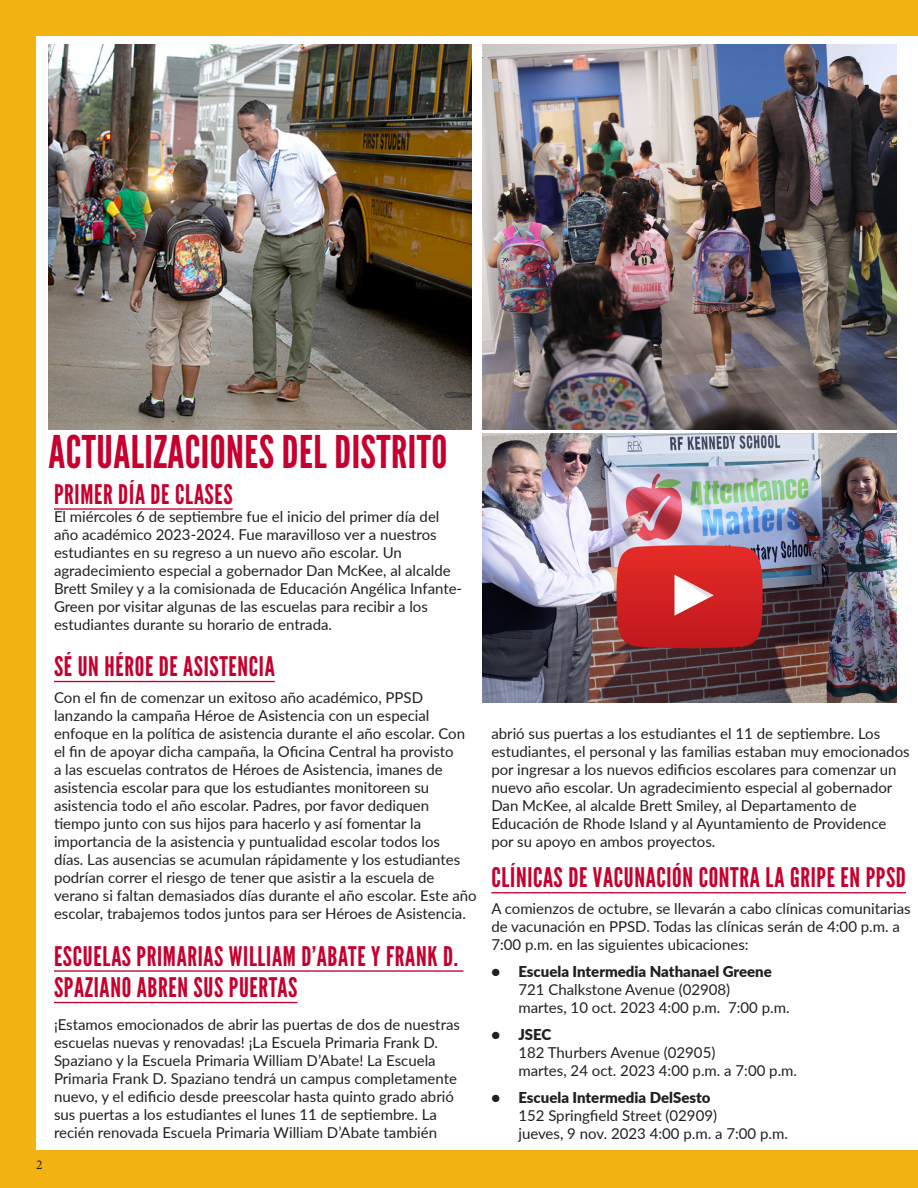
<style>
.page{position:relative;width:918px;height:1188px;background:#f3b112}
.page>*{position:absolute;margin:0;border:0;box-sizing:border-box;transform-origin:0 0}
.League_Gothic_32pt_B{font:45px "League Gothic";letter-spacing:.01em;color:#c5002e}
.t1{font:27px/31.5px "League Gothic";letter-spacing:.025em;color:#c5002e}
.t2{font:15px/18px "Lato";color:#231f20}
.t3{font:13.5px "Minion Pro";color:#231f20}
.s1{font-weight:900}
</style>
<div class="page">
<div style="left:36px;top:36px;width:882px;height:1114px;background:#fff"></div>
<img style="left:482px;top:45px;width:415px;height:384px">
<hr style="left:54px;top:508px;width:179px;height:2px;background:#c5002e">
<hr style="left:54px;top:681px;width:221px;height:1px;background:#c5002e">
<hr style="left:54px;top:970px;width:410px;height:2px;background:#c5002e">
<hr style="left:54px;top:1002px;width:243px;height:1px;background:#c5002e">
<hr style="left:491px;top:892px;width:415px;height:1px;background:#c5002e">
<img style="left:482px;top:434px;width:415px;height:269px">
<img style="left:49px;top:45px;width:423px;height:384px">
<p class="League_Gothic_32pt_B" style="left:49px;top:425px;width:400px">ACTUALIZACIONES DEL DISTRITO</p>
<p class="t1" style="left:54px;top:478px;width:180px">PRIMER DÍA DE CLASES</p>
<p class="t2" style="left:54px;top:506px;width:410px">El miércoles 6 de septiembre fue el inicio del primer día del año académico 2023-2024. Fue maravilloso ver a nuestros estudiantes en su regreso a un nuevo año escolar. Un agradecimiento especial a gobernador Dan McKee, al alcalde Brett Smiley y a la comisionada de Educación Angélica Infante-Green por visitar algunas de las escuelas para recibir a los estudiantes durante su horario de entrada.</p>
<p class="t1" style="left:54px;top:651px;width:222px">SÉ UN HÉROE DE ASISTENCIA</p>
<p class="t2" style="left:54px;top:688px;width:424px">Con el fin de comenzar un exitoso año académico, PPSD lanzando la campaña Héroe de Asistencia con un especial enfoque en la política de asistencia durante el año escolar. Con el fin de apoyar dicha campaña, la Oficina Central ha provisto<br>a las escuelas contratos de Héroes de Asistencia, imanes de asistencia escolar para que los estudiantes monitoreen su asistencia todo el año escolar. Padres, por favor dediquen tiempo junto con sus hijos para hacerlo y así fomentar la importancia de la asistencia y puntualidad escolar todos los<br>días. Las ausencias se acumulan rápidamente y los estudiantes podrían correr el riesgo de tener que asistir a la escuela de verano si faltan demasiados días durante el año escolar. Este año escolar, trabajemos todos juntos para ser Héroes de Asistencia.</p>
<p class="t1" style="left:54px;top:940px;width:406px">ESCUELAS PRIMARIAS WILLIAM D’ABATE Y FRANK D.<br>SPAZIANO ABREN SUS PUERTAS</p>
<p class="t2" style="left:54px;top:1015px;width:408px">¡Estamos emocionados de abrir las puertas de dos de nuestras escuelas nuevas y renovadas! ¡La Escuela Primaria Frank D.<br>Spaziano y la Escuela Primaria William D’Abate! La Escuela Primaria Frank D. Spaziano tendrá un campus completamente nuevo, y el edificio desde preescolar hasta quinto grado abrió sus puertas a los estudiantes el lunes 11 de septiembre. La recién renovada Escuela Primaria William D’Abate también</p>
<p class="t3" style="left:36px;top:1155px;width:8px">2</p>
<p class="t2" style="left:491px;top:724px;width:420px">abrió sus puertas a los estudiantes el 11 de septiembre. Los estudiantes, el personal y las familias estaban muy emocionados por ingresar a los nuevos edificios escolares para comenzar un nuevo año escolar. Un agradecimiento especial al gobernador Dan McKee, al alcalde Brett Smiley, al Departamento de Educación de Rhode Island y al Ayuntamiento de Providence por su apoyo en ambos proyectos.</p>
<p class="t1" style="left:491px;top:862px;width:416px">CLÍNICAS DE VACUNACIÓN CONTRA LA GRIPE EN PPSD</p>
<p class="t2" style="left:491px;top:899px;width:421px">A comienzos de octubre, se llevarán a cabo clínicas comunitarias de vacunación en PPSD. Todas las clínicas serán de 4:00 p.m. a<br>7:00 p.m. en las siguientes ubicaciones:</p>
<p class="t2" style="left:518px;top:962px;width:273px;text-indent:-27px"><span class="s1">• Escuela Intermedia Nathanael Greene<br></span>721 Chalkstone Avenue (02908)<br>martes, 10 oct. 2023 4:00 p.m. 7:00 p.m.</p>
<p class="t2" style="left:518px;top:1025px;width:280px;text-indent:-27px"><span class="s1">• JSEC<br></span>182 Thurbers Avenue (02905)<br>martes, 24 oct. 2023 4:00 p.m. a 7:00 p.m.</p>
<p class="t2" style="left:518px;top:1088px;width:271px;text-indent:-27px"><span class="s1">• Escuela Intermedia DelSesto<br></span>152 Springfield Street (02909)<br>jueves, 9 nov. 2023 4:00 p.m. a 7:00 p.m.</p>
</div>
